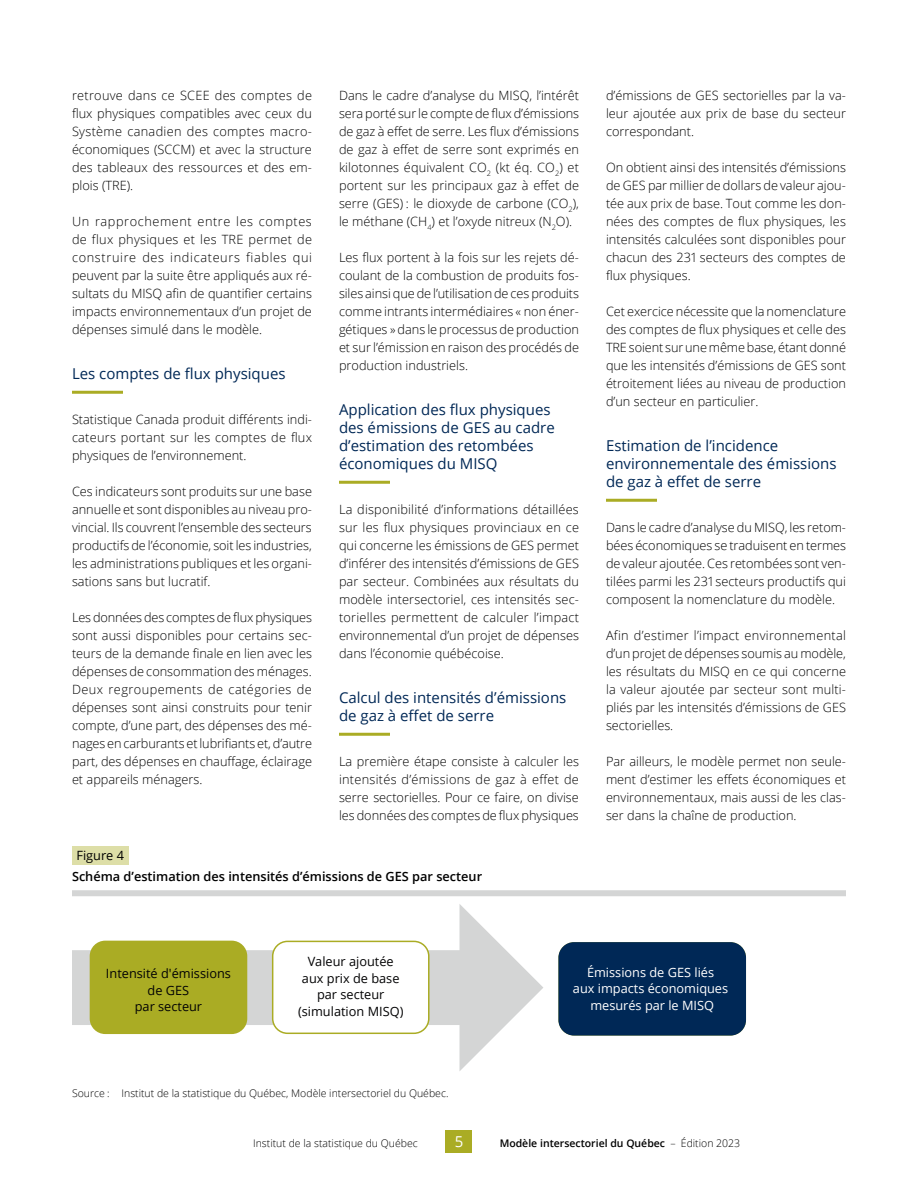
<style>
.page{position:relative;width:918px;height:1188px;background:#fff}
.page>*{position:absolute;margin:0;border:0;box-sizing:border-box;transform-origin:0 0}
.t1{font:15px/18px "Open Sans";color:#002856}
.t2{font:15px "Open Sans";color:#fff}
.t3{font:300 12.75px/18px "Open Sans";color:#000;text-align:justify}
.t4{font:12.75px/16.5px "Open Sans";color:#030304;text-align:center}
.t5{font:600 12.75px "Open Sans";color:#000}
.t6{font:12.75px/16.5px "Open Sans";color:#fff;text-align:center}
.t7{font:12.75px "Open Sans";color:#000}
.t8{font:300 10.5px "Open Sans";color:#000}
.t9{font:600 10.5px "Open Sans";color:#000}
.s1{font-weight:300}
</style>
<div class="page">
<div style="left:446px;top:1130px;width:26px;height:23px;background:#aaac24"></div>
<hr style="left:72px;top:391px;width:51px;height:3px;background:#aaac24">
<hr style="left:339px;top:481px;width:51px;height:3px;background:#aaac24">
<hr style="left:339px;top:733px;width:51px;height:3px;background:#aaac24">
<hr style="left:606px;top:499px;width:51px;height:3px;background:#aaac24">
<div style="left:72px;top:846px;width:57px;height:19px;background:#dddea7"></div>
<div style="left:72px;top:890px;width:774px;height:6px;background:#d4d5d5"></div>
<svg style="left:72px;top:904px;width:471px;height:167px"></svg>
<div style="left:558px;top:942px;width:188px;height:94px;background:#002856;border-radius:16px"></div>
<svg style="left:272px;top:941px;width:158px;height:93px"></svg>
<div style="left:90px;top:941px;width:157px;height:93px;background:#aaac24;border-radius:16px"></div>
<p class="t3" style="left:72px;top:86px;width:242px">retrouve dans ce SCEE des comptes de flux physiques compatibles avec ceux du Système canadien des comptes macro&shy;économiques (SCCM) et avec la structure des tableaux des ressources et des em&shy;plois (TRE).</p>
<p class="t3" style="left:72px;top:212px;width:242px">Un rapprochement entre les comptes de flux physiques et les TRE permet de construire des indicateurs fiables qui peuvent par la suite être appliqués aux ré&shy;sultats du MISQ afin de quantifier certains impacts environnementaux d’un projet de dépenses simulé dans le modèle.</p>
<p class="t1" style="left:72px;top:364px;width:215px">Les comptes de flux physiques</p>
<p class="t3" style="left:72px;top:410px;width:242px">Statistique Canada produit différents indi&shy;cateurs portant sur les comptes de flux physiques de l’environnement.</p>
<p class="t3" style="left:72px;top:482px;width:242px">Ces indicateurs sont produits sur une base annuelle et sont disponibles au niveau pro&shy;vincial. Ils couvrent l’ensemble des secteurs productifs de l’économie, soit les industries, les administrations publiques et les organi&shy;sations sans but lucratif.</p>
<p class="t3" style="left:72px;top:608px;width:242px">Les données des comptes de flux physiques sont aussi disponibles pour certains sec&shy;teurs de la demande finale en lien avec les dépenses de consommation des ménages.<br>Deux regroupements de catégories de dépenses sont ainsi construits pour tenir compte, d’une part, des dépenses des mé&shy;nages en carburants et lubrifiants et, d’autre part, des dépenses en chauffage, éclairage et appareils ménagers.</p>
<p class="t3" style="left:339px;top:86px;width:242px">Dans le cadre d’analyse du MISQ, l’intérêt sera porté sur le compte de flux d’émissions de gaz à effet de serre. Les flux d’émissions de gaz à effet de serre sont exprimés en kilotonnes équivalent CO<sub>2</sub> (kt éq. CO<sub>2</sub>) et portent sur les principaux gaz à effet de serre (GES) : le dioxyde de carbone (CO<sub>2</sub>), le méthane (CH<sub>4</sub>) et l’oxyde nitreux (N<sub>2</sub>O).</p>
<p class="t3" style="left:339px;top:248px;width:242px">Les flux portent à la fois sur les rejets dé&shy;coulant de la combustion de produits fos&shy;siles ainsi que de l’utilisation de ces produits comme intrants intermédiaires « non éner&shy;gétiques » dans le processus de production et sur l’émission en raison des procédés de production industriels.</p>
<p class="t1" style="left:339px;top:400px;width:217px">Application des flux physiques des émissions de GES au cadre d’estimation des retombées économiques du MISQ</p>
<p class="t3" style="left:339px;top:500px;width:242px">La disponibilité d’informations détaillées sur les flux physiques provinciaux en ce qui concerne les émissions de GES permet d’inférer des intensités d’émissions de GES par secteur. Combinées aux résultats du modèle intersectoriel, ces intensités sec&shy;torielles permettent de calculer l’impact environnemental d’un projet de dépenses dans l’économie québécoise.</p>
<p class="t1" style="left:339px;top:688px;width:229px">Calcul des intensités d’émissions de gaz à effet de serre</p>
<p class="t3" style="left:339px;top:752px;width:242px">La première étape consiste à calculer les intensités d’émissions de gaz à effet de serre sectorielles. Pour ce faire, on divise les données des comptes de flux physiques</p>
<p class="t7" style="left:76px;top:847px;width:49px">Figure 4</p>
<p class="t5" style="left:72px;top:868px;width:412px">Schéma d’estimation des intensités d’émissions de GES par secteur</p>
<p class="t3" style="left:606px;top:86px;width:242px">d’émissions de GES sectorielles par la va&shy;leur ajoutée aux prix de base du secteur correspondant.</p>
<p class="t3" style="left:606px;top:158px;width:242px">On obtient ainsi des intensités d’émissions de GES par millier de dollars de valeur ajou&shy;tée aux prix de base. Tout comme les don&shy;nées des comptes de flux physiques, les intensités calculées sont disponibles pour chacun des 231 secteurs des comptes de flux physiques.</p>
<p class="t3" style="left:606px;top:302px;width:242px">Cet exercice nécessite que la nomenclature des comptes de flux physiques et celle des TRE soient sur une même base, étant donné que les intensités d’émissions de GES sont étroitement liées au niveau de production d’un secteur en particulier.</p>
<p class="t1" style="left:606px;top:436px;width:232px">Estimation de l’incidence environnementale des émissions de gaz à effet de serre</p>
<p class="t3" style="left:606px;top:518px;width:242px">Dans le cadre d’analyse du MISQ, les retom&shy;bées économiques se traduisent en termes de valeur ajoutée. Ces retombées sont ven&shy;tilées parmi les 231 secteurs productifs qui composent la nomenclature du modèle.</p>
<p class="t3" style="left:606px;top:626px;width:242px">Afin d’estimer l’impact environnemental d’un projet de dépenses soumis au modèle, les résultats du MISQ en ce qui concerne la valeur ajoutée par secteur sont multi&shy;pliés par les intensités d’émissions de GES sectorielles.</p>
<p class="t3" style="left:606px;top:752px;width:242px">Par ailleurs, le modèle permet non seule&shy;ment d’estimer les effets économiques et environnementaux, mais aussi de les clas&shy;ser dans la chaîne de production.</p>
<p class="t4" style="left:106px;top:965px;width:127px">Intensité d'émissions de GES<br>par secteur</p>
<p class="t4" style="left:298px;top:953px;width:107px">Valeur ajoutée aux prix de base par secteur (simulation MISQ)</p>
<p class="t8" style="left:72px;top:1086px;width:378px">Source : Institut de la statistique du Québec, Modèle intersectoriel du Québec.</p>
<p class="t6" style="left:573px;top:963px;width:157px">Émissions de GES liés<br>aux impacts économiques mesurés par le MISQ</p>
<p class="t8" style="left:253px;top:1136px;width:166px">Institut de la statistique du Québec</p>
<p class="t2" style="left:455px;top:1131px;width:10px">5</p>
<p class="t9" style="left:500px;top:1136px;width:242px">Modèle intersectoriel du Québec <span class="s1">– Édition 2023</span></p>
</div>
